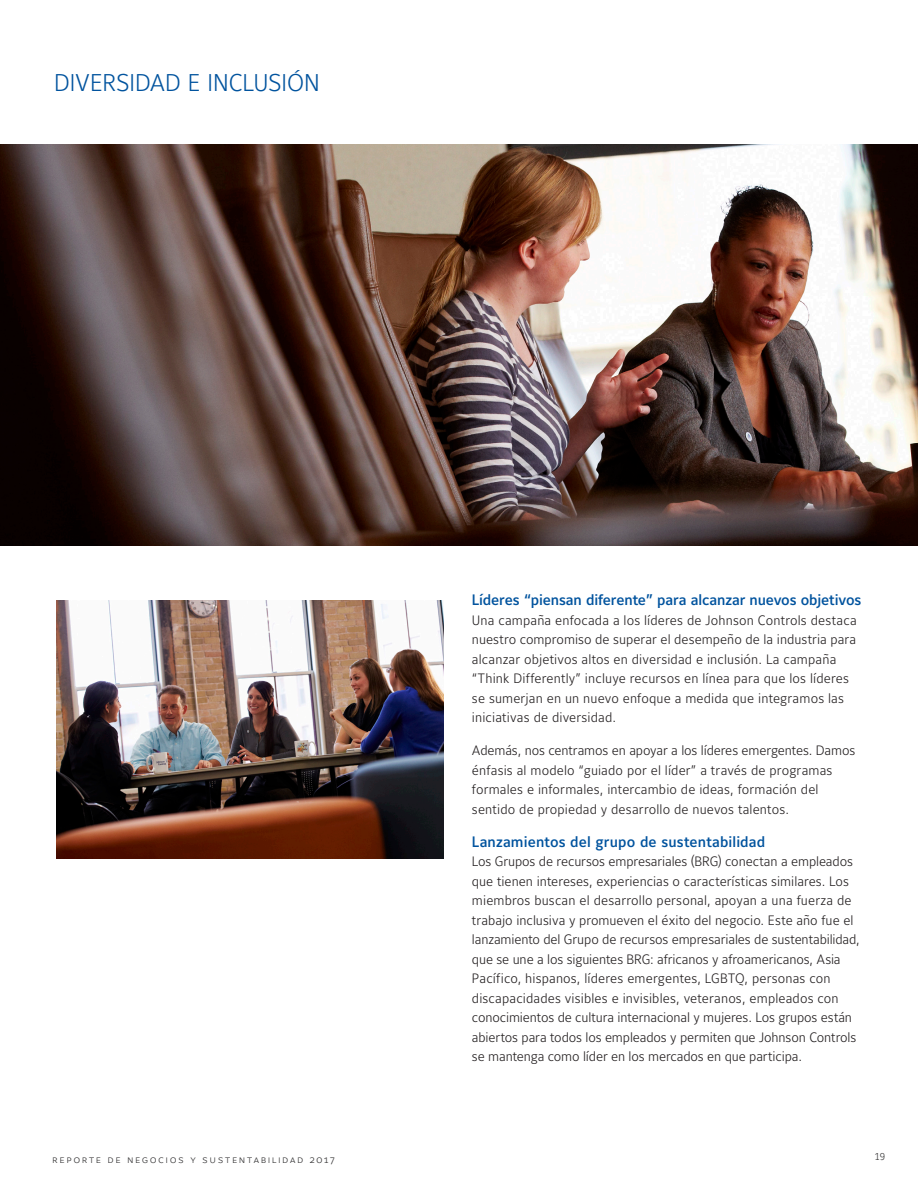
<style>
.page{position:relative;width:918px;height:1188px;background:#fff}
.page>*{position:absolute;margin:0;border:0;box-sizing:border-box;transform-origin:0 0}
.SECTION{font:24px "Maurea Light Lf";letter-spacing:-.01em;color:#01539e}
.subhead{font:15px "Maurea Medium Lf";letter-spacing:-.005em;color:#01539e}
.Body_Copy{font:13.5px/19.5px "Maurea Light Lf";letter-spacing:.005em;color:#231f20}
.t1{font:10.5px "Maurea Light Caps";letter-spacing:.14em;color:#363536}
.t2{font:10.5px "Maurea Light Lf";color:#363536}
</style>
<div class="page">
<img style="left:0;top:145px;width:918px;height:401px">
<img style="left:56px;top:600px;width:388px;height:258px">
<p class="SECTION" style="left:54px;top:70px;width:267px">DIVERSIDAD E INCLUSIÓN</p>
<p class="t1" style="left:52px;top:1153px;width:284px">reporte de negocios y sustentabilidad 2017</p>
<p class="subhead" style="left:472px;top:592px;width:391px">Líderes “piensan diferente” para alcanzar nuevos objetivos</p>
<p class="Body_Copy" style="left:472px;top:611px;width:386px">Una campaña enfocada a los líderes de Johnson Controls destaca nuestro compromiso de superar el desempeño de la industria para alcanzar objetivos altos en diversidad e inclusión. La campaña “Think Differently” incluye recursos en línea para que los líderes se sumerjan en un nuevo enfoque a medida que integramos las iniciativas de diversidad.</p>
<p class="Body_Copy" style="left:472px;top:741px;width:385px">Además, nos centramos en apoyar a los líderes emergentes. Damos énfasis al modelo “guiado por el líder” a través de programas formales e informales, intercambio de ideas, formación del sentido de propiedad y desarrollo de nuevos talentos.</p>
<p class="subhead" style="left:472px;top:833px;width:295px">Lanzamientos del grupo de sustentabilidad</p>
<p class="Body_Copy" style="left:472px;top:852px;width:389px">Los Grupos de recursos empresariales (BRG) conectan a empleados que tienen intereses, experiencias o características similares. Los miembros buscan el desarrollo personal, apoyan a una fuerza de trabajo inclusiva y promueven el éxito del negocio. Este año fue el lanzamiento del Grupo de recursos empresariales de sustentabilidad, que se une a los siguientes BRG: africanos y afroamericanos, Asia Pacífico, hispanos, líderes emergentes, LGBTQ, personas con discapacidades visibles e invisibles, veteranos, empleados con conocimientos de cultura internacional y mujeres. Los grupos están abiertos para todos los empleados y permiten que Johnson Controls se mantenga como líder en los mercados en que participa.</p>
<p class="t2" style="left:875px;top:1151px;width:12px">19</p>
</div>
